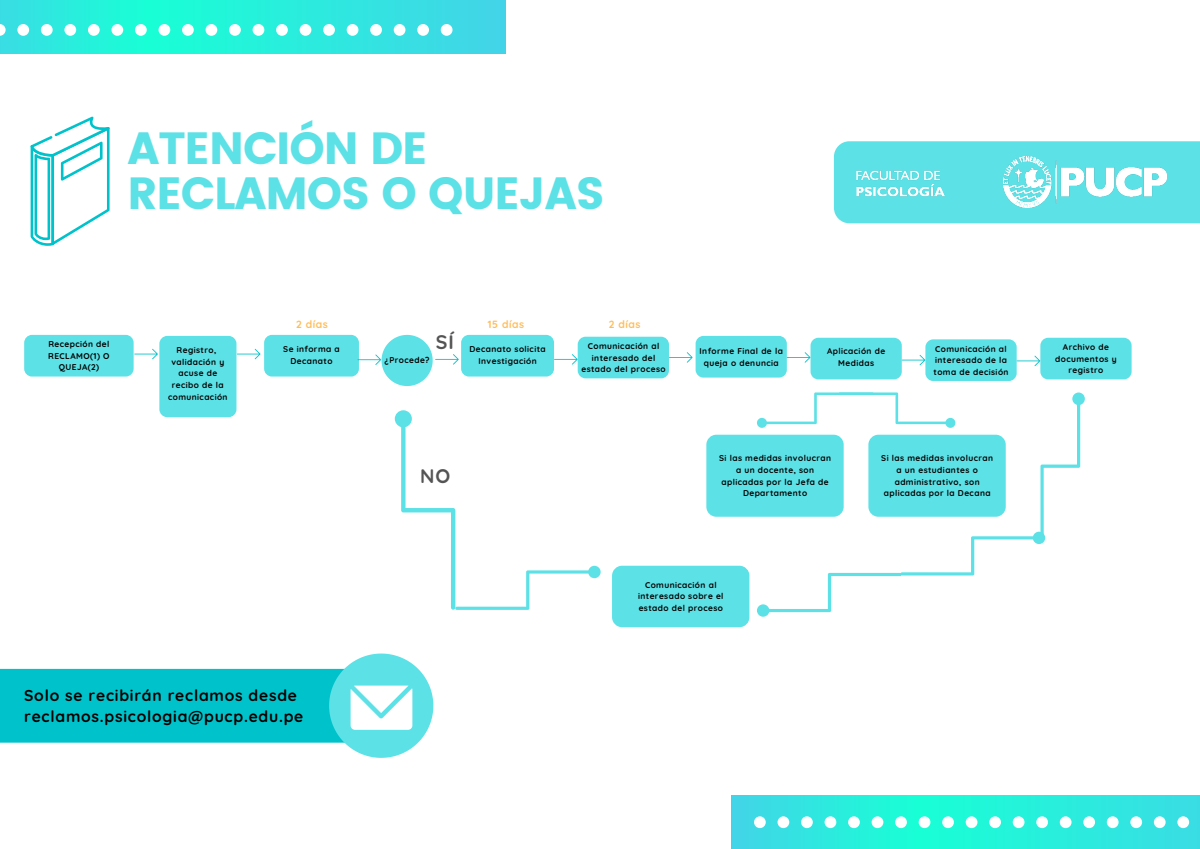
<style>
.page{position:relative;width:1200px;height:849px;background:#fff}
.page>*{position:absolute;margin:0;border:0;box-sizing:border-box;transform-origin:0 0}
.t1{font:44.96px/44.9px "Poppins";letter-spacing:-.025em;color:#5ce1e6}
.t2{font:700 19.56px "Quicksand";color:#545454}
.t3{font:700 15.64px/21.8px "Quicksand";letter-spacing:.05em;color:#000}
.t4{font:700 10.44px "Quicksand";letter-spacing:.05em;color:#ffbd59}
.t5{font:700 8.36px/11.7px "Quicksand";letter-spacing:.05em;color:#000;text-align:center}
</style>
<div class="page">
<div style="left:24px;top:335px;width:110px;height:41px;background:#5ce1e6;border-radius:8px"></div>
<div style="left:159px;top:336px;width:77px;height:81px;background:#5ce1e6;border-radius:8px"></div>
<div style="left:264px;top:335px;width:95px;height:41px;background:#5ce1e6;border-radius:8px"></div>
<div style="left:461px;top:335px;width:93px;height:41px;background:#5ce1e6;border-radius:8px"></div>
<div style="left:578px;top:336px;width:91px;height:42px;background:#5ce1e6;border-radius:8px"></div>
<div style="left:696px;top:336px;width:91px;height:41px;background:#5ce1e6;border-radius:8px"></div>
<div style="left:811px;top:338px;width:91px;height:41px;background:#5ce1e6;border-radius:8px"></div>
<div style="left:925px;top:339px;width:92px;height:42px;background:#5ce1e6;border-radius:8px"></div>
<div style="left:1040px;top:338px;width:92px;height:41px;background:#5ce1e6;border-radius:8px"></div>
<div style="left:706px;top:434px;width:138px;height:82px;background:#5ce1e6;border-radius:10px"></div>
<div style="left:612px;top:565px;width:137px;height:62px;background:#5ce1e6;border-radius:10px"></div>
<svg style="left:134px;top:349px;width:24px;height:10px"></svg>
<svg style="left:237px;top:349px;width:24px;height:10px"></svg>
<svg style="left:358px;top:335px;width:101px;height:51px"></svg>
<svg style="left:554px;top:354px;width:24px;height:10px"></svg>
<svg style="left:669px;top:352px;width:24px;height:10px"></svg>
<svg style="left:902px;top:355px;width:23px;height:10px"></svg>
<svg style="left:1017px;top:355px;width:23px;height:11px"></svg>
<svg style="left:787px;top:352px;width:23px;height:10px"></svg>
<svg style="left:395px;top:410px;width:206px;height:199px"></svg>
<svg style="left:757px;top:392px;width:328px;height:224px"></svg>
<div style="left:834px;top:141px;width:366px;height:82px;background:#5ce1e6"></div>
<img style="left:848px;top:163px;width:125px;height:44px">
<img style="left:1004px;top:156px;width:162px;height:51px">
<svg style="left:0;top:0;width:506px;height:53px;background:#2ce9de"></svg>
<svg style="left:732px;top:795px;width:468px;height:53px;background:#2bebdd"></svg>
<svg style="left:0;top:24px;width:453px;height:12px"></svg>
<svg style="left:754px;top:816px;width:446px;height:12px"></svg>
<svg style="left:30px;top:116px;width:80px;height:130px"></svg>
<svg style="left:0;top:653px;width:433px;height:104px"></svg>
<p class="t1" style="left:127px;top:126px;width:479px">ATENCIÓN DE<br>RECLAMOS O QUEJAS</p>
<p class="t5" style="left:48px;top:338px;width:63px">Recepción del<br>RECLAMO(1) O<br>QUEJA(2)</p>
<p class="t5" style="left:177px;top:344px;width:41px">Registro,</p>
<p class="t5" style="left:168px;top:356px;width:61px">validación y acuse de recibo de la comunicación</p>
<p class="t4" style="left:296px;top:317px;width:33px">2 días</p>
<p class="t4" style="left:488px;top:317px;width:38px">15 días</p>
<p class="t4" style="left:609px;top:317px;width:33px">2 días</p>
<p class="t2" style="left:436px;top:329px;width:20px">SÍ</p>
<p class="t5" style="left:385px;top:354px;width:47px">¿Procede?</p>
<p class="t5" style="left:469px;top:343px;width:78px">Decanato solicita<br>Investigación</p>
<p class="t5" style="left:581px;top:340px;width:86px">Comunicación al interesado del estado del proceso</p>
<p class="t5" style="left:827px;top:345px;width:60px">Aplicación de<br>Medidas</p>
<p class="t5" style="left:934px;top:342px;width:76px;text-align:left">Comunicación al interesado de la toma de decisión</p>
<p class="t5" style="left:283px;top:343px;width:58px">Se informa a<br>Decanato</p>
<p class="t5" style="left:700px;top:345px;width:85px">Informe Final de la queja o denuncia</p>
<p class="t5" style="left:1055px;top:341px;width:63px">Archivo de documentos y registro</p>
<p class="t2" style="left:420px;top:463px;width:32px">NO</p>
<p class="t5" style="left:719px;top:452px;width:113px">Si las medidas involucran a un docente, son aplicadas por la Jefa de<br>Departamento</p>
<p class="t5" style="left:881px;top:452px;width:113px">Si las medidas involucran a un estudiantes o administrativo, son aplicadas por la Decana</p>
<p class="t5" style="left:645px;top:578px;width:73px">Comunicación al</p>
<p class="t5" style="left:638px;top:590px;width:87px;text-align:left">interesado sobre el estado del proceso</p>
<p class="t3" style="left:24px;top:683px;width:281px">Solo se recibirán reclamos desde reclamos.psicologia@pucp.edu.pe</p>
</div>
